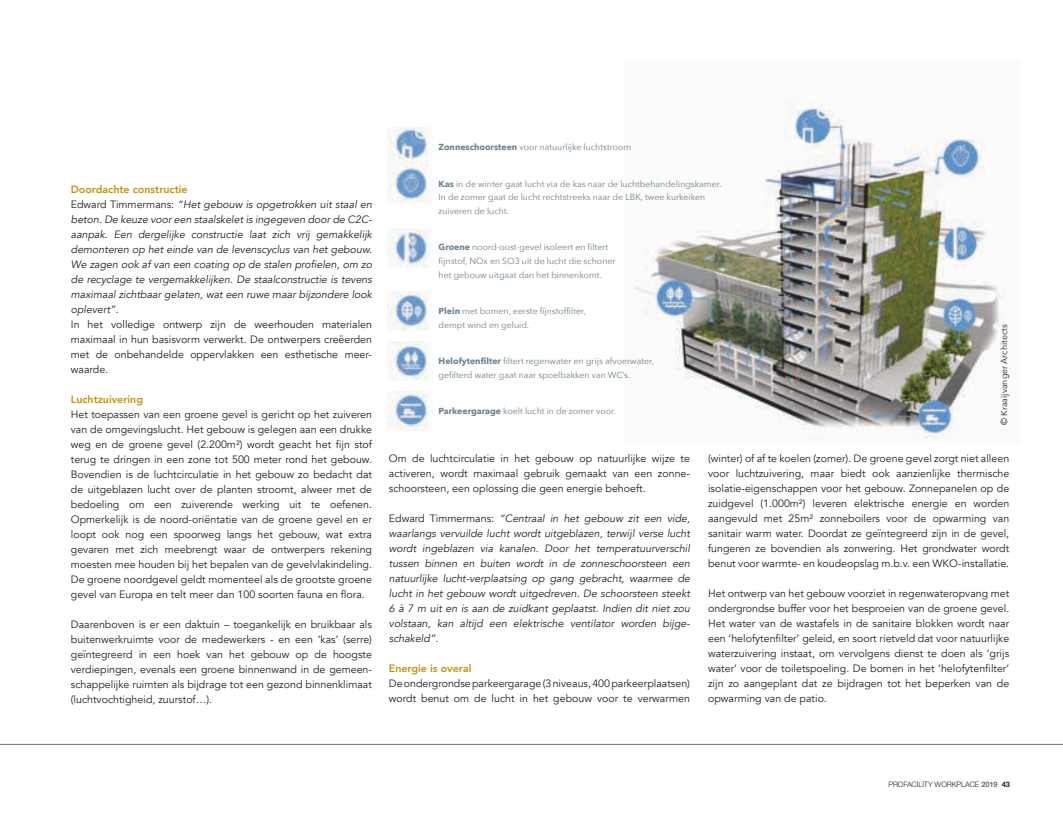
<style>
.page{position:relative;width:1063px;height:815px;background:#fff}
.page>*{position:absolute;margin:0;border:0;box-sizing:border-box;transform-origin:0 0}
.t1{font:10.62px/15px "Avenir";color:#231f20;text-align:justify}
.t2{font:italic 10.62px/15px "Avenir";color:#231f20}
.t3{font:800 10.62px "Avenir";color:#c6920e}
.t4{font:8.75px/13.8px "Avenir Next";color:#6c818d}
.t5{font:8.75px "Avenir Next";color:#231f20}
.t6{font:300 7.5px "Helvetica Neue";letter-spacing:-.01em;color:#231f20}
.s1{font-weight:800;font-style:normal;color:#c6920e}
.s2{font-style:normal}
.s3{font-weight:700}
.s4{font-weight:700;color:#6d6f71}
</style>
<div class="page">
<hr style="left:0;top:744px;width:1063px;height:1px;background:#6c818d">
<img style="left:635px;top:99px;width:369px;height:342px">
<img style="left:388px;top:127px;width:40px;height:37px">
<img style="left:388px;top:164px;width:40px;height:39px">
<img style="left:388px;top:228px;width:41px;height:40px">
<img style="left:388px;top:291px;width:40px;height:40px">
<img style="left:388px;top:341px;width:40px;height:40px">
<img style="left:388px;top:392px;width:41px;height:39px">
<p class="t2" style="left:71px;top:182px;width:303px"><span class="s1">Doordachte constructie<br></span><span class="s2">Edward Timmermans:</span> “Het gebouw is opgetrokken uit staal en beton. De keuze voor een staalskelet is ingegeven door de C2C&shy;aanpak. Een dergelijke constructie laat zich vrij gemakkelijk demonteren op het einde van de levenscyclus van het gebouw.<br>We zagen ook af van een coating op de stalen profielen, om zo de recyclage te vergemakkelijken. De staalconstructie is tevens maximaal zichtbaar gelaten, wat een ruwe maar bijzondere look oplevert”.</p>
<p class="t1" style="left:71px;top:317px;width:303px">In het volledige ontwerp zijn de weerhouden materialen maximaal in hun basisvorm verwerkt. De ontwerpers creëerden met de onbehandelde oppervlakken een esthetische meer&shy;waarde.</p>
<p class="t3" style="left:71px;top:391px;width:74px">Luchtzuivering</p>
<p class="t1" style="left:71px;top:407px;width:303px">Het toepassen van een groene gevel is gericht op het zuiveren van de omgevingslucht. Het gebouw is gelegen aan een drukke weg en de groene gevel (2.200m²) wordt geacht het fijn stof terug te dringen in een zone tot 500 meter rond het gebouw.<br>Bovendien is de luchtcirculatie in het gebouw zo bedacht dat de uitgeblazen lucht over de planten stroomt, alweer met de bedoeling om een zuiverende werking uit te oefenen.<br>Opmerkelijk is de noord-oriëntatie van de groene gevel en er loopt ook nog een spoorweg langs het gebouw, wat extra gevaren met zich meebrengt waar de ontwerpers rekening moesten mee houden bij het bepalen van de gevelvlakindeling.<br>De groene noordgevel geldt momenteel als de grootste groene gevel van Europa en telt meer dan 100 soorten fauna en flora.</p>
<p class="t1" style="left:71px;top:617px;width:303px">Daarenboven is er een daktuin – toegankelijk en bruikbaar als buitenwerkruimte voor de medewerkers - en een ‘kas’ (serre) geïntegreerd in een hoek van het gebouw op de hoogste verdiepingen, evenals een groene binnenwand in de gemeen&shy;schappelijke ruimten als bijdrage tot een gezond binnenklimaat (luchtvochtigheid, zuurstof…).</p>
<p class="t4" style="left:439px;top:140px;width:194px"><span class="s3">Zonneschoorsteen</span> voor natuurlijke luchtstroom</p>
<p class="t4" style="left:439px;top:176px;width:285px"><span class="s3">Kas</span> in de winter gaat lucht via de kas naar de luchtbehandelingskamer.<br>In de zomer gaat de lucht rechtstreeks naar de LBK, twee kurkeiken zuiveren de lucht.</p>
<p class="t4" style="left:439px;top:240px;width:178px"><span class="s3">Groene</span> noord-oost-gevel isoleert en filtert fijnstof, NOx en SO3 uit de lucht die schoner het gebouw uitgaat dan het binnenkomt.</p>
<p class="t4" style="left:439px;top:304px;width:149px"><span class="s3">Plein</span> met bomen, eerste fijnstoffilter, dempt wind en geluid.</p>
<p class="t4" style="left:439px;top:354px;width:217px"><span class="s3">Helofytenfilter</span> filtert regenwater en grijs afvoerwater, gefilterd water gaat naar spoelbakken van WC’s.</p>
<p class="t4" style="left:439px;top:404px;width:179px"><span class="s3">Parkeergarage</span> koelt lucht in de zomer voor.</p>
<p class="t5" style="left:997px;top:425px;width:102px;rotate:-90deg">© Kraaijvanger Architects</p>
<p class="t1" style="left:708px;top:451px;width:303px">(winter) of af te koelen (zomer). De groene gevel zorgt niet alleen voor luchtzuivering, maar biedt ook aanzienlijke thermische isolatie-eigenschappen voor het gebouw. Zonnepanelen op de zuidgevel (1.000m²) leveren elektrische energie en worden aangevuld met 25m² zonneboilers voor de opwarming van sanitair warm water. Doordat ze geïntegreerd zijn in de gevel, fungeren ze bovendien als zonwering. Het grondwater wordt benut voor warmte- en koudeopslag m.b.v. een WKO-installatie.</p>
<p class="t1" style="left:708px;top:586px;width:303px">Het ontwerp van het gebouw voorziet in regenwateropvang met ondergrondse buffer voor het besproeien van de groene gevel.<br>Het water van de wastafels in de sanitaire blokken wordt naar een ‘helofytenfilter’ geleid, en soort rietveld dat voor natuurlijke waterzuivering instaat, om vervolgens dienst te doen als ‘grijs water’ voor de toiletspoeling. De bomen in het ‘helofytenfilter’ zijn zo aangeplant dat ze bijdragen tot het beperken van de opwarming van de patio.</p>
<p class="t1" style="left:389px;top:451px;width:303px">Om de luchtcirculatie in het gebouw op natuurlijke wijze te activeren, wordt maximaal gebruik gemaakt van een zonne&shy;schoorsteen, een oplossing die geen energie behoeft.</p>
<p class="t2" style="left:389px;top:511px;width:303px;text-align:justify"><span class="s2">Edward Timmermans:</span> “Centraal in het gebouw zit een vide, waarlangs vervuilde lucht wordt uitgeblazen, terwijl verse lucht wordt ingeblazen via kanalen. Door het temperatuurverschil tussen binnen en buiten wordt in de zonneschoorsteen een natuurlijke lucht-verplaatsing op gang gebracht, waarmee de lucht in het gebouw wordt uitgedreven. De schoorsteen steekt 6 à 7 m uit en is aan de zuidkant geplaatst. Indien dit niet zou volstaan, kan altijd een elektrische ventilator worden bijge&shy;schakeld”.</p>
<p class="t3" style="left:389px;top:660px;width:84px">Energie is overal</p>
<p class="t1" style="left:389px;top:676px;width:303px">De ondergrondse parkeergarage (3 niveaus, 400 parkeerplaatsen) wordt benut om de lucht in het gebouw voor te verwarmen</p>
<p class="t6" style="left:888px;top:780px;width:123px">PROFACILITY WORKPLACE <span class="s4">2019</span> <span class="s3">43</span></p>
</div>
